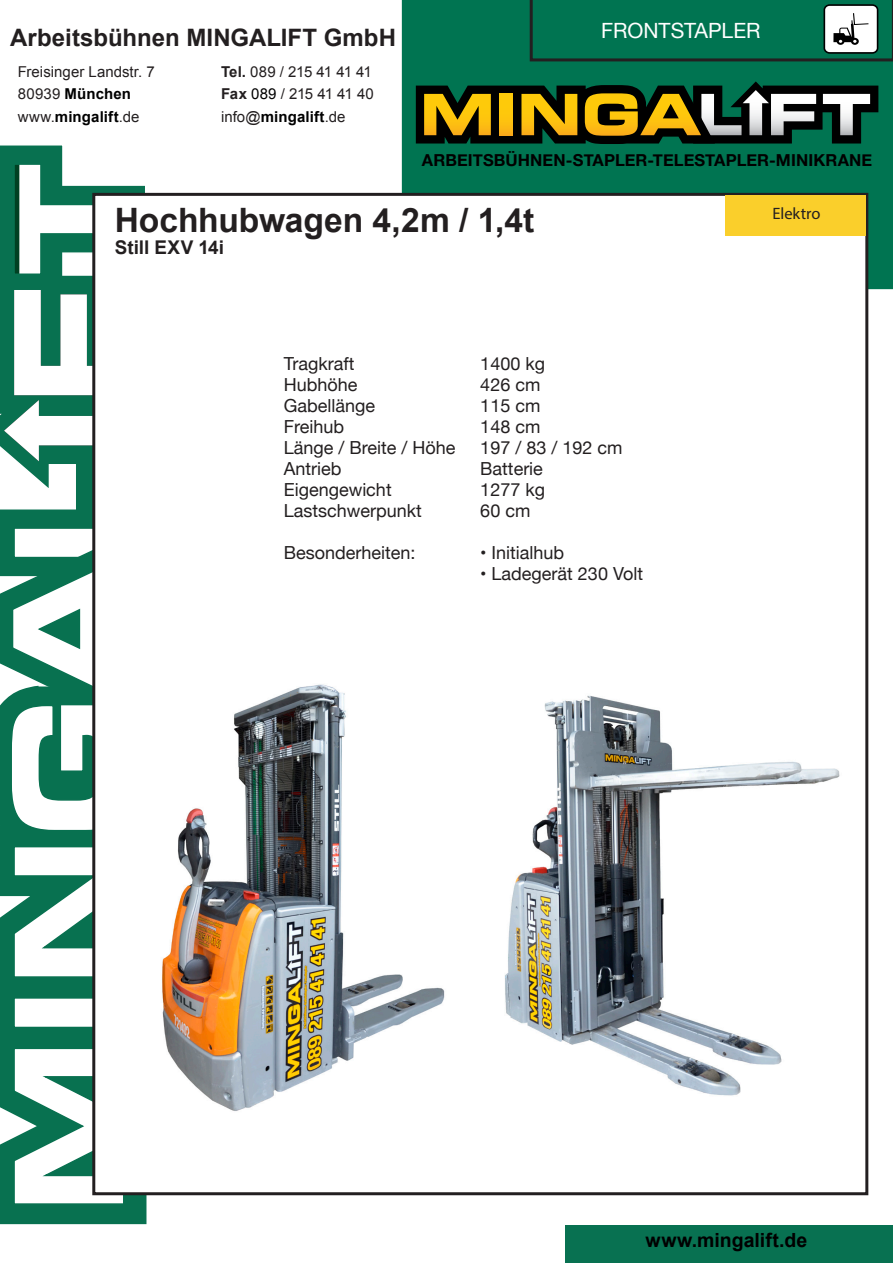
<style>
.page{position:relative;width:893px;height:1263px;background:#fff}
.page>*{position:absolute;margin:0;border:0;box-sizing:border-box;transform-origin:0 0}
.t1{font:700 33.6px "Arial";letter-spacing:-.005em;color:#231f20}
.t2{font:700 24px "Arial";color:#231f20}
.t3{font:21px "Helvetica Neue";color:#fff}
.t4{font:700 19.5px "Arial";letter-spacing:.005em;color:#000}
.t5{font:700 18.9px "Arial";color:#231f20}
.t6{font:18px/21px "Helvetica Neue";color:#231f20}
.t7{font:700 16.5px "Helvetica Neue";letter-spacing:.005em;color:#000}
.t8{font:16.5px "Myriad Pro";letter-spacing:-.005em;color:#231f20}
.t9{font:15px/22.5px "Arial";letter-spacing:-.03em;color:#231f20}
.t10{font:15px/22.5px "Arial";color:#231f20}
.s1{font-weight:700}
.s2{color:#000}
.s3{font-weight:700;color:#000}
</style>
<div class="page">
<div style="left:402px;top:0;width:491px;height:289px;background:#007451"></div>
<svg style="left:0;top:145px;width:147px;height:378px"></svg>
<svg style="left:13px;top:163px;width:112px;height:113px"></svg>
<svg style="left:0;top:523px;width:149px;height:702px;background:#1b7b5d"></svg>
<svg style="left:13px;top:1047px;width:112px;height:158px"></svg>
<div style="left:14px;top:998px;width:110px;height:29px;background:#fff"></div>
<div style="left:13px;top:997px;width:112px;height:31px;border:2px solid #087150"></div>
<svg style="left:13px;top:845px;width:79px;height:133px"></svg>
<svg style="left:4px;top:290px;width:88px;height:542px"></svg>
<div style="left:92px;top:193px;width:776px;height:1002px;background:#fff;border:3px solid #231f20"></div>
<div style="left:565px;top:1225px;width:328px;height:38px;background:#087151"></div>
<div style="left:725px;top:196px;width:140px;height:40px;background:#facf2b"></div>
<svg style="left:416px;top:81px;width:462px;height:63px;background:#545b2d"></svg>
<svg style="left:530px;top:0;width:363px;height:61px;background:#19795c"></svg>
<img style="left:162px;top:684px;width:283px;height:427px">
<img style="left:505px;top:695px;width:335px;height:401px">
<h2 class="t2" style="left:10px;top:22px;width:387px">Arbeitsbühnen MINGALIFT GmbH</h2>
<p class="t9" style="left:221px;top:60px;width:154px"><span class="s1">Tel.</span> 089 / 215 41 41 41<br><span class="s1">Fax</span> <span class="s2">089</span> / 215 41 41 40 info@<span class="s3">mingalift</span>.de</p>
<p class="t10" style="left:18px;top:60px;width:138px">Freisinger Landstr. 7<br>80939 <span class="s3">München </span>www.<span class="s3">mingalift</span>.de</p>
<p class="t3" style="left:601px;top:16px;width:161px">FRONTSTAPLER</p>
<p class="t7" style="left:422px;top:147px;width:452px">ARBEITSBÜHNEN-STAPLER-TELESTAPLER-MINIKRANE</p>
<p class="t1" style="left:115px;top:198px;width:421px">Hochhubwagen 4,2m / 1,4t</p>
<p class="t8" style="left:772px;top:204px;width:49px">Elektro</p>
<p class="t5" style="left:115px;top:235px;width:111px">Still EXV 14i</p>
<p class="t6" style="left:284px;top:354px;width:173px">Tragkraft<br>Hubhöhe<br>Gabellänge<br>Freihub<br>Länge / Breite / Höhe<br>Antrieb<br>Eigengewicht<br>Lastschwerpunkt</p>
<p class="t6" style="left:284px;top:543px;width:133px">Besonderheiten:</p>
<p class="t6" style="left:480px;top:354px;width:144px">1400 kg<br>426 cm<br>115 cm<br>148 cm<br>197 / 83 / 192 cm<br>Batterie<br>1277 kg<br>60 cm</p>
<p class="t6" style="left:480px;top:543px;width:85px">• Initialhub</p>
<p class="t6" style="left:480px;top:564px;width:164px">• Ladegerät 230 Volt</p>
<p class="t4" style="left:646px;top:1227px;width:163px">www.mingalift.de</p>
</div>
